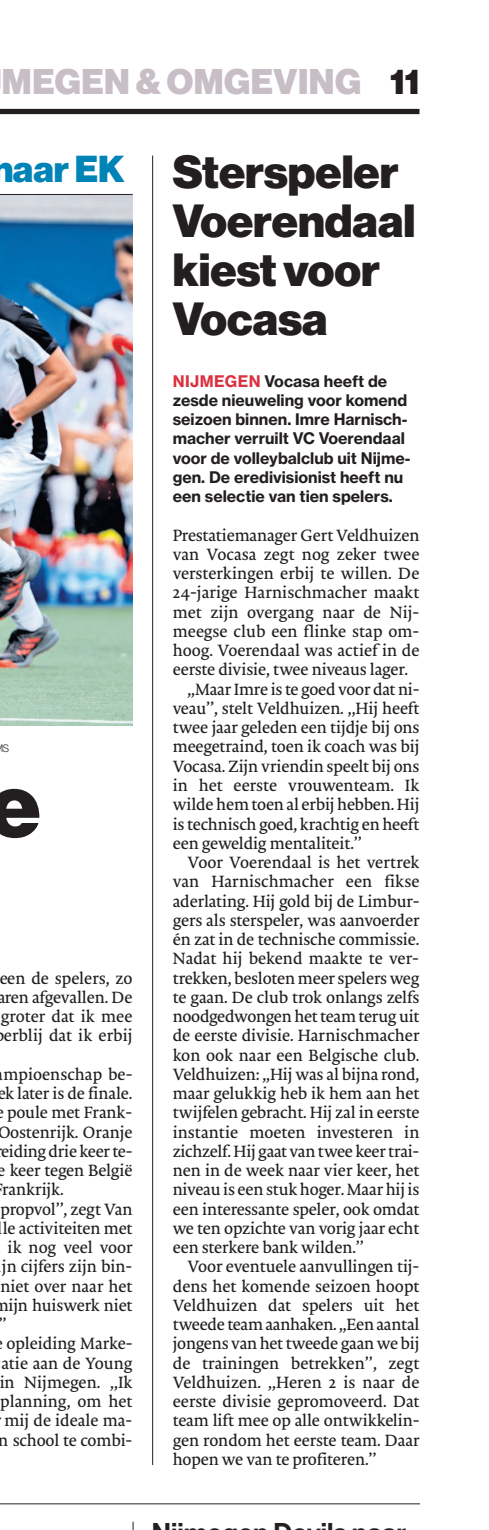
<style>
.page{position:relative;width:489px;height:1530px;background:#fff}
.page>*{position:absolute;margin:0;border:0;box-sizing:border-box;transform-origin:0 0}
.t1{font:91px "Haas Grotesk Display Blk";color:#231f20}
.t2{font:45.5px/49px "Haas Grotesk Display Blk";color:#231f20}
.t3{font:36.75px "Haas Grotesk Display Blk";color:#0083b6}
.t4{font:35px "Haas Grotesk Display Blk";letter-spacing:.015em;color:#c8bec5}
.t5{font:16.97px/19.2px "DTL Porta News STW";letter-spacing:-.01em;color:#231f20;text-align:center}
.t6{font:700 15.75px/19.2px "Haas Grotesk Text";color:#231f20}
.t7{font:10.5px "Haas Grotesk Display Lt";color:#231f20}
.s1{color:#231f20}
.s2{color:#da3140}
</style>
<div class="page">
<div style="left:0;top:109px;width:419px;height:5px;background:#231f20"></div>
<hr style="left:152px;top:155px;width:1px;height:1309px;background:#231f20">
<img style="left:0;top:195px;width:132px;height:530px">
<hr style="left:0;top:194px;width:132px;height:1px;background:#231f20">
<hr style="left:0;top:1503px;width:420px;height:1px;background:#231f20">
<h3 class="t4" style="left:2px;top:69px;width:419px">MEGEN &amp; OMGEVING <span class="s1">11</span></h3>
<h3 class="t3" style="left:-9px;top:155px;width:135px">naar EK</h3>
<p class="t7" style="left:3px;top:745px;width:8px">S</p>
<h1 class="t1" style="left:-12px;top:771px;width:54px">e</h1>
<p class="t5" style="left:-3px;top:968px;width:137px">een de spelers, zo aren afgevallen. De groter dat ik mee erblij dat ik erbij</p>
<p class="t5" style="left:3px;top:1064px;width:131px">mpioenschap be-</p>
<p class="t5" style="left:-3px;top:1083px;width:136px">ek later is de finale.</p>
<p class="t5" style="left:7px;top:1102px;width:126px">poule met Frank-</p>
<p class="t5" style="left:-3px;top:1122px;width:137px">Oostenrijk. Oranje</p>
<p class="t5" style="left:1px;top:1141px;width:133px">eiding drie keer te-</p>
<p class="t5" style="left:-2px;top:1160px;width:136px">e keer tegen België</p>
<p class="t5" style="left:2px;top:1179px;width:63px">rankrijk.</p>
<p class="t5" style="left:1px;top:1199px;width:133px">propvol’’, zegt Van</p>
<p class="t5" style="left:-2px;top:1218px;width:136px">lle activiteiten met</p>
<p class="t5" style="left:8px;top:1237px;width:126px">ik nog veel voor</p>
<p class="t5" style="left:2px;top:1256px;width:132px">jn cijfers zijn bin-</p>
<p class="t5" style="left:0;top:1276px;width:134px">niet over naar het</p>
<p class="t5" style="left:-7px;top:1295px;width:140px">mijn huiswerk niet</p>
<p class="t5" style="left:-1px;top:1314px;width:9px">’’</p>
<p class="t5" style="left:6px;top:1333px;width:128px">opleiding Marke-</p>
<p class="t5" style="left:1px;top:1353px;width:133px">atie aan de Young</p>
<p class="t5" style="left:-1px;top:1372px;width:135px">in Nijmegen. ,,Ik</p>
<p class="t5" style="left:0;top:1391px;width:134px">planning, om het</p>
<p class="t5" style="left:5px;top:1410px;width:129px">mij de ideale ma-</p>
<p class="t5" style="left:-1px;top:1430px;width:135px">n school te combi-</p>
<h2 class="t2" style="left:173px;top:151px;width:244px">Sterspeler<br>Voerendaal kiest voor<br>Vocasa</h2>
<p class="t6" style="left:173px;top:372px;width:239px"><span class="s2">NIJMEGEN</span> Vocasa heeft de zesde nieuweling voor komend seizoen binnen. Imre Harnisch&shy;macher verruilt VC Voerendaal voor de volleybalclub uit Nijme&shy;gen. De eredivisionist heeft nu een selectie van tien spelers.</p>
<p class="t5" style="left:173px;top:525px;width:248px">Prestatiemanager Gert Veldhuizen</p>
<p class="t5" style="left:173px;top:544px;width:248px">van Vocasa zegt nog zeker twee</p>
<p class="t5" style="left:173px;top:563px;width:248px">versterkingen erbij te willen. De</p>
<p class="t5" style="left:173px;top:583px;width:248px">24-jarige Harnischmacher maakt</p>
<p class="t5" style="left:173px;top:602px;width:248px">met zijn overgang naar de Nij-</p>
<p class="t5" style="left:173px;top:621px;width:248px">meegse club een flinke stap om-</p>
<p class="t5" style="left:173px;top:640px;width:248px">hoog. Voerendaal was actief in de</p>
<p class="t5" style="left:173px;top:660px;width:237px">eerste divisie, twee niveaus lager.</p>
<p class="t5" style="left:187px;top:679px;width:233px">,,Maar Imre is te goed voor dat ni-</p>
<p class="t5" style="left:173px;top:698px;width:248px">veau’’, stelt Veldhuizen. ,,Hij heeft</p>
<p class="t5" style="left:173px;top:717px;width:248px">twee jaar geleden een tijdje bij ons</p>
<p class="t5" style="left:173px;top:737px;width:248px">meegetraind, toen ik coach was bij</p>
<p class="t5" style="left:173px;top:756px;width:248px">Vocasa. Zijn vriendin speelt bij ons</p>
<p class="t5" style="left:173px;top:775px;width:248px">in het eerste vrouwenteam. Ik</p>
<p class="t5" style="left:173px;top:794px;width:248px">wilde hem toen al erbij hebben. Hij</p>
<p class="t5" style="left:173px;top:814px;width:248px">is technisch goed, krachtig en heeft</p>
<p class="t5" style="left:173px;top:833px;width:190px">een geweldig mentaliteit.’’</p>
<p class="t5" style="left:187px;top:852px;width:233px">Voor Voerendaal is het vertrek</p>
<p class="t5" style="left:173px;top:871px;width:248px">van Harnischmacher een fikse</p>
<p class="t5" style="left:173px;top:891px;width:248px">aderlating. Hij gold bij de Limbur-</p>
<p class="t5" style="left:173px;top:910px;width:248px">gers als sterspeler, was aanvoerder</p>
<p class="t5" style="left:173px;top:929px;width:248px">én zat in de technische commissie.</p>
<p class="t5" style="left:173px;top:948px;width:248px">Nadat hij bekend maakte te ver-</p>
<p class="t5" style="left:173px;top:968px;width:248px">trekken, besloten meer spelers weg</p>
<p class="t5" style="left:173px;top:987px;width:248px">te gaan. De club trok onlangs zelfs</p>
<p class="t5" style="left:173px;top:1006px;width:248px">noodgedwongen het team terug uit</p>
<p class="t5" style="left:173px;top:1025px;width:248px">de eerste divisie. Harnischmacher</p>
<p class="t5" style="left:173px;top:1045px;width:248px">kon ook naar een Belgische club.</p>
<p class="t5" style="left:173px;top:1064px;width:248px">Veldhuizen: ,,Hij was al bijna rond,</p>
<p class="t5" style="left:173px;top:1083px;width:248px">maar gelukkig heb ik hem aan het</p>
<p class="t5" style="left:173px;top:1102px;width:248px">twijfelen gebracht. Hij zal in eerste</p>
<p class="t5" style="left:173px;top:1122px;width:248px">instantie moeten investeren in</p>
<p class="t5" style="left:173px;top:1141px;width:248px">zichzelf. Hij gaat van twee keer trai-</p>
<p class="t5" style="left:173px;top:1160px;width:248px">nen in de week naar vier keer, het</p>
<p class="t5" style="left:173px;top:1179px;width:248px">niveau is een stuk hoger. Maar hij is</p>
<p class="t5" style="left:173px;top:1199px;width:248px">een interessante speler, ook omdat</p>
<p class="t5" style="left:173px;top:1218px;width:248px">we ten opzichte van vorig jaar echt</p>
<p class="t5" style="left:173px;top:1237px;width:192px">een sterkere bank wilden.’’</p>
<p class="t5" style="left:187px;top:1256px;width:233px">Voor eventuele aanvullingen tij-</p>
<p class="t5" style="left:173px;top:1276px;width:248px">dens het komende seizoen hoopt</p>
<p class="t5" style="left:173px;top:1295px;width:248px">Veldhuizen dat spelers uit het</p>
<p class="t5" style="left:173px;top:1314px;width:248px">tweede team aanhaken. ,,Een aantal</p>
<p class="t5" style="left:173px;top:1333px;width:248px">jongens van het tweede gaan we bij</p>
<p class="t5" style="left:173px;top:1353px;width:248px">de trainingen betrekken’’, zegt</p>
<p class="t5" style="left:173px;top:1372px;width:248px">Veldhuizen. ,,Heren 2 is naar de</p>
<p class="t5" style="left:173px;top:1391px;width:248px">eerste divisie gepromoveerd. Dat</p>
<p class="t5" style="left:173px;top:1410px;width:248px">team lift mee op alle ontwikkelin-</p>
<p class="t5" style="left:173px;top:1430px;width:248px">gen rondom het eerste team. Daar</p>
<p class="t5" style="left:173px;top:1449px;width:205px">hopen we van te profiteren.’’</p>
</div>
